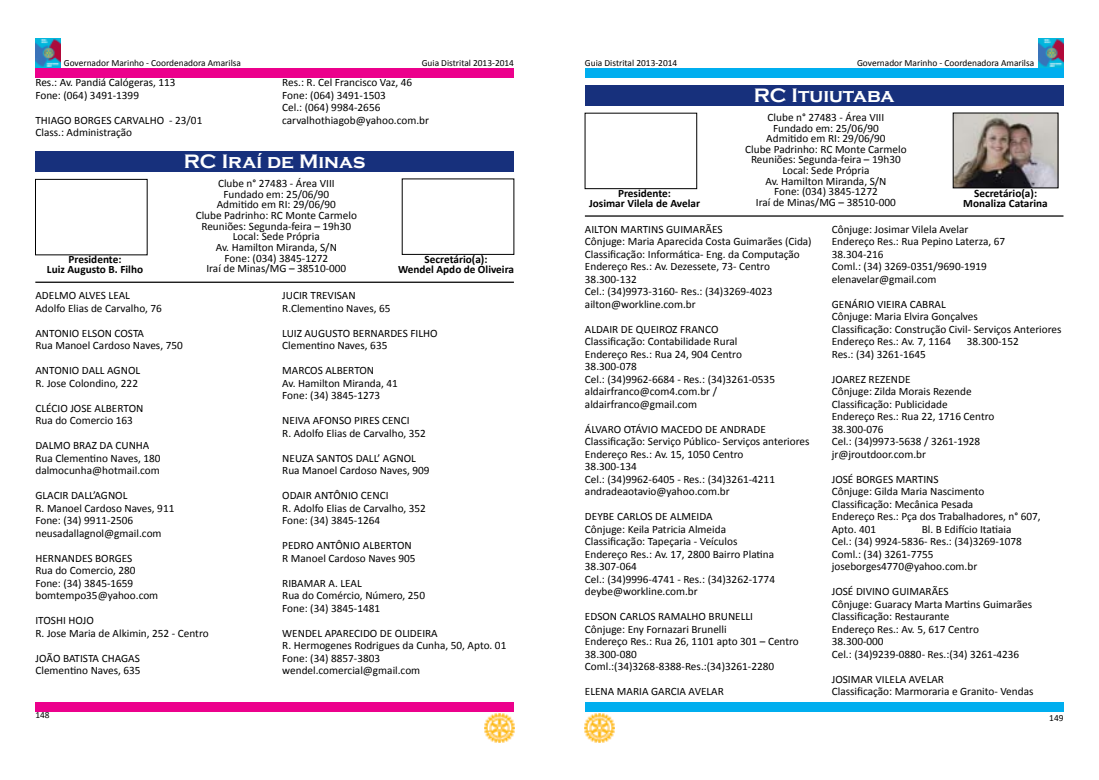
<style>
.page{position:relative;width:1099px;height:780px;background:#fff}
.page>*{position:absolute;margin:0;border:0;box-sizing:border-box;transform-origin:0 0}
.t1{font:700 20px "Copperplate Gothic";color:#fff}
.t2{font:11.25px/12.5px "Calibri";color:#000}
.t3{font:700 11.25px/10px "Calibri";color:#000;text-align:center}
.t4{font:9.38px "Calibri";color:#000}
</style>
<div class="page">
<div style="left:35px;top:69px;width:479px;height:9px;background:#ec008c"></div>
<img style="left:485px;top:713px;width:29px;height:30px">
<div style="left:35px;top:702px;width:479px;height:9px;background:#ec008c"></div>
<div style="left:585px;top:702px;width:478px;height:9px;background:#00aeef"></div>
<img style="left:585px;top:713px;width:29px;height:30px">
<div style="left:585px;top:69px;width:478px;height:9px;background:#00aeef"></div>
<img style="left:35px;top:38px;width:25px;height:29px">
<img style="left:1038px;top:38px;width:25px;height:29px">
<div style="left:35px;top:151px;width:479px;height:21px;background:#17307c"></div>
<hr style="left:35px;top:281px;width:479px;height:2px;background:#000">
<div style="left:35px;top:179px;width:112px;height:76px;border:1px solid #000"></div>
<div style="left:585px;top:85px;width:478px;height:21px;background:#17307c"></div>
<hr style="left:585px;top:215px;width:478px;height:2px;background:#000">
<div style="left:585px;top:113px;width:112px;height:76px;border:1px solid #000"></div>
<img style="left:955px;top:115px;width:101px;height:71px">
<div style="left:953px;top:113px;width:105px;height:75px;border:1px solid #000"></div>
<p class="t4" style="left:64px;top:56px;width:179px">Governador Marinho - Coordenadora Amarilsa</p>
<p class="t4" style="left:421px;top:56px;width:94px">Guia Distrital 2013-2014</p>
<p class="t2" style="left:35px;top:76px;width:142px">Res.: Av. Pandiá Calógeras, 113<br>Fone: (064) 3491-1399</p>
<p class="t2" style="left:35px;top:114px;width:168px">THIAGO BORGES CARVALHO - 23/01<br>Class.: Administração</p>
<p class="t2" style="left:282px;top:76px;width:148px">Res.: R. Cel Francisco Vaz, 46<br>Fone: (064) 3491-1503<br>Cel.: (064) 9984-2656 carvalhothiagob@yahoo.com.br</p>
<h1 class="t1" style="left:184px;top:150px;width:183px">RC Iraí de Minas</h1>
<p class="t2" style="left:196px;top:178px;width:163px;line-height:10.6px;text-align:center">Clube n° 27483 - Área VIII<br>Fundado em: 25/06/90<br>Admitido em RI: 29/06/90<br>Clube Padrinho: RC Monte Carmelo<br>Reuniões: Segunda-feira – 19h30<br>Local: Sede Própria<br>Av. Hamilton Miranda, S/N<br>Fone: (034) 3845-1272<br>Iraí de Minas/MG – 38510-000</p>
<p class="t3" style="left:47px;top:254px;width:98px">Presidente:<br>Luiz Augusto B. Filho</p>
<p class="t3" style="left:398px;top:254px;width:117px">Secretário(a):<br>Wendel Apdo de Oliveira</p>
<p class="t2" style="left:35px;top:289px;width:128px">ADELMO ALVES LEAL<br>Adolfo Elias de Carvalho, 76</p>
<p class="t2" style="left:35px;top:326px;width:149px">ANTONIO ELSON COSTA<br>Rua Manoel Cardoso Naves, 750</p>
<p class="t2" style="left:35px;top:364px;width:106px">ANTONIO DALL AGNOL<br>R. Jose Colondino, 222</p>
<p class="t2" style="left:35px;top:401px;width:109px">CLÉCIO JOSE ALBERTON<br>Rua do Comercio 163</p>
<p class="t2" style="left:35px;top:439px;width:127px">DALMO BRAZ DA CUNHA<br>Rua Clementino Naves, 180 dalmocunha@hotmail.com</p>
<p class="t2" style="left:35px;top:489px;width:140px">GLACIR DALL’AGNOL<br>R. Manoel Cardoso Naves, 911<br>Fone: (34) 9911-2506 neusadallagnol@gmail.com</p>
<p class="t2" style="left:35px;top:551px;width:124px">HERNANDES BORGES<br>Rua do Comercio, 280<br>Fone: (34) 3845-1659 bomtempo35@yahoo.com</p>
<p class="t2" style="left:35px;top:614px;width:175px">ITOSHI HOJO<br>R. Jose Maria de Alkimin, 252 - Centro</p>
<p class="t2" style="left:35px;top:651px;width:107px">JOÃO BATISTA CHAGAS<br>Clementino Naves, 635</p>
<p class="t2" style="left:282px;top:289px;width:110px">JUCIR TREVISAN<br>R.Clementino Naves, 65</p>
<p class="t2" style="left:282px;top:326px;width:157px">LUIZ AUGUSTO BERNARDES FILHO<br>Clementino Naves, 635</p>
<p class="t2" style="left:282px;top:364px;width:117px">MARCOS ALBERTON<br>Av. Hamilton Miranda, 41<br>Fone: (34) 3845-1273</p>
<p class="t2" style="left:282px;top:414px;width:145px">NEIVA AFONSO PIRES CENCI<br>R. Adolfo Elias de Carvalho, 352</p>
<p class="t2" style="left:282px;top:451px;width:149px">NEUZA SANTOS DALL’ AGNOL<br>Rua Manoel Cardoso Naves, 909</p>
<p class="t2" style="left:282px;top:489px;width:145px">ODAIR ANTÔNIO CENCI<br>R. Adolfo Elias de Carvalho, 352<br>Fone: (34) 3845-1264</p>
<p class="t2" style="left:282px;top:539px;width:135px">PEDRO ANTÔNIO ALBERTON<br>R Manoel Cardoso Naves 905</p>
<p class="t2" style="left:282px;top:576px;width:144px">RIBAMAR A. LEAL<br>Rua do Comércio, Número, 250<br>Fone: (34) 3845-1481</p>
<p class="t2" style="left:282px;top:626px;width:226px">WENDEL APARECIDO DE OLIDEIRA<br>R. Hermogenes Rodrigues da Cunha, 50, Apto. 01<br>Fone: (34) 8857-3803 wendel.comercial@gmail.com</p>
<p class="t4" style="left:585px;top:56px;width:94px">Guia Distrital 2013-2014</p>
<p class="t4" style="left:857px;top:57px;width:179px">Governador Marinho - Coordenadora Amarilsa</p>
<h1 class="t1" style="left:754px;top:84px;width:142px">RC Ituiutaba</h1>
<p class="t2" style="left:745px;top:112px;width:163px;line-height:10.6px;text-align:center">Clube n° 27483 - Área VIII<br>Fundado em: 25/06/90<br>Admitido em RI: 29/06/90<br>Clube Padrinho: RC Monte Carmelo<br>Reuniões: Segunda-feira – 19h30<br>Local: Sede Própria<br>Av. Hamilton Miranda, S/N<br>Fone: (034) 3845-1272<br>Iraí de Minas/MG – 38510-000</p>
<p class="t3" style="left:589px;top:188px;width:112px">Presidente:<br>Josimar Vilela de Avelar</p>
<p class="t3" style="left:963px;top:188px;width:86px">Secretário(a):<br>Monaliza Catarina</p>
<p class="t2" style="left:585px;top:222px;width:228px">AILTON MARTINS GUIMARÃES<br>Cônjuge: Maria Aparecida Costa Guimarães (Cida)<br>Classificação: Informática- Eng. da Computação Endereço Res.: Av. Dezessete, 73- Centro 38.300-132<br>Cel.: (34)9973-3160- Res.: (34)3269-4023 ailton@workline.com.br</p>
<p class="t2" style="left:585px;top:322px;width:191px">ALDAIR DE QUEIROZ FRANCO<br>Classificação: Contabilidade Rural<br>Endereço Res.: Rua 24, 904 Centro<br>38.300-078<br>Cel.: (34)9962-6684 - Res.: (34)3261-0535 aldairfranco@com4.com.br / aldairfranco@gmail.com</p>
<p class="t2" style="left:585px;top:422px;width:226px">ÁLVARO OTÁVIO MACEDO DE ANDRADE Classificação: Serviço Público- Serviços anteriores Endereço Res.: Av. 15, 1050 Centro<br>38.300-134<br>Cel.: (34)9962-6405 - Res.: (34)3261-4211 andradeaotavio@yahoo.com.br</p>
<p class="t2" style="left:585px;top:510px;width:191px">DEYBE CARLOS DE ALMEIDA<br>Cônjuge: Keila Patricia Almeida<br>Classificação: Tapeçaria - Veículos<br>Endereço Res.: Av. 17, 2800 Bairro Platina<br>38.307-064<br>Cel.: (34)9996-4741 - Res.: (34)3262-1774 deybe@workline.com.br</p>
<p class="t2" style="left:585px;top:610px;width:215px">EDSON CARLOS RAMALHO BRUNELLI<br>Cônjuge: Eny Fornazari Brunelli<br>Endereço Res.: Rua 26, 1101 apto 301 – Centro<br>38.300-080<br>Coml.:(34)3268-8388-Res.:(34)3261-2280</p>
<p class="t2" style="left:585px;top:685px;width:140px">ELENA MARIA GARCIA AVELAR</p>
<p class="t2" style="left:831px;top:222px;width:175px">Cônjuge: Josimar Vilela Avelar<br>Endereço Res.: Rua Pepino Laterza, 67<br>38.304-216<br>Coml.: (34) 3269-0351/9690-1919 elenavelar@gmail.com</p>
<p class="t2" style="left:831px;top:297px;width:231px">GENÁRIO VIEIRA CABRAL<br>Cônjuge: Maria Elvira Gonçalves<br>Classificação: Construção Civil- Serviços Anteriores Endereço Res.: Av. 7, 1164</p>
<p class="t2" style="left:966px;top:335px;width:53px">38.300-152</p>
<p class="t2" style="left:831px;top:347px;width:96px">Res.: (34) 3261-1645</p>
<p class="t2" style="left:831px;top:372px;width:164px">JOAREZ REZENDE<br>Cônjuge: Zilda Morais Rezende<br>Classificação: Publicidade<br>Endereço Res.: Rua 22, 1716 Centro<br>38.300-076<br>Cel.: (34)9973-5638 / 3261-1928 jr@jroutdoor.com.br</p>
<p class="t2" style="left:831px;top:472px;width:210px">JOSÉ BORGES MARTINS<br>Cônjuge: Gilda Maria Nascimento<br>Classificação: Mecânica Pesada<br>Endereço Res.: Pça dos Trabalhadores, n° 607,<br>Apto. 401</p>
<p class="t2" style="left:831px;top:522px;width:191px;text-indent:90px">Bl. B Edifício Itatiaia<br>Cel.: (34) 9924-5836- Res.: (34)3269-1078<br>Coml.: (34) 3261-7755 joseborges4770@yahoo.com.br</p>
<p class="t2" style="left:831px;top:585px;width:202px">JOSÉ DIVINO GUIMARÃES<br>Cônjuge: Guaracy Marta Martins Guimarães<br>Classificação: Restaurante<br>Endereço Res.: Av. 5, 617 Centro<br>38.300-000<br>Cel.: (34)9239-0880- Res.:(34) 3261-4236</p>
<p class="t2" style="left:831px;top:672px;width:203px">JOSIMAR VILELA AVELAR<br>Classificação: Marmoraria e Granito- Vendas</p>
<p class="t4" style="left:35px;top:708px;width:16px">148</p>
<p class="t4" style="left:1049px;top:711px;width:16px">149</p>
</div>
